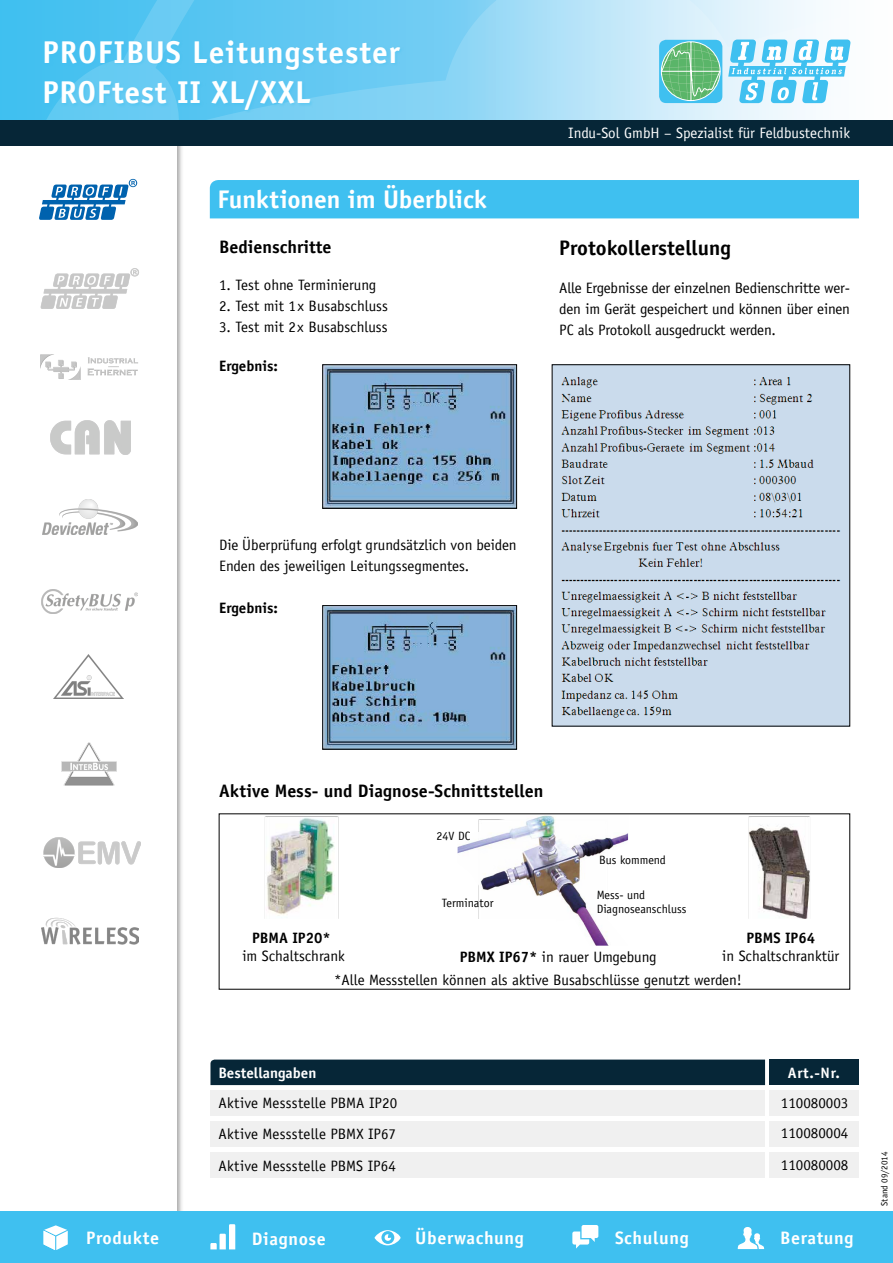
<style>
.page{position:relative;width:893px;height:1263px;background:#fff}
.page>*{position:absolute;margin:0;border:0;box-sizing:border-box;transform-origin:0 0}
.t1{font:700 31.5px/40.5px "Officina Sans";letter-spacing:.03em;color:#fff}
.t2{font:700 25.5px "Officina Sans";letter-spacing:-.005em;color:#fff}
.t3{font:700 21px "Officina Sans";color:#000}
.t4{font:700 18px "Officina Sans";color:#000}
.t5{font:700 18px "Officina Sans";letter-spacing:.035em;color:#fff}
.t6{font:15px/21px "Officina Sans";color:#000}
.t7{font:15px "Officina Sans";color:#fff}
.t8{font:700 15px "Officina Sans";color:#000}
.t9{font:700 15px "Officina Sans";color:#fff}
.t10{font:12px/14.4px "Officina Sans";color:#000}
.t11{font:9px "Officina Sans";color:#000}
.s1{font-weight:700}
</style>
<div class="page">
<div style="left:0;top:136px;width:184px;height:1095px;background:#000;opacity:.35"></div>
<div style="left:0;top:140px;width:177px;height:1087px;background:#fff"></div>
<div style="left:0;top:1211px;width:893px;height:52px;background:#3fc0f0"></div>
<svg style="left:0;top:0;width:822px;height:120px;background:#91d7f5"></svg>
<div style="left:659px;top:40px;width:63px;height:63px;background:#3fc0f0;border-radius:7px"></div>
<svg style="left:728px;top:37px;width:123px;height:66px"></svg>
<svg style="left:661px;top:41px;width:59px;height:60px"></svg>
<div style="left:0;top:120px;width:893px;height:26px;background:#062637"></div>
<img style="left:54px;top:654px;width:70px;height:45px">
<img style="left:43px;top:500px;width:95px;height:34px">
<img style="left:40px;top:268px;width:99px;height:41px">
<img style="left:41px;top:589px;width:97px;height:24px">
<img style="left:50px;top:421px;width:81px;height:33px">
<img style="left:41px;top:355px;width:97px;height:25px">
<img style="left:44px;top:837px;width:96px;height:31px">
<img style="left:41px;top:917px;width:97px;height:28px">
<img style="left:61px;top:742px;width:55px;height:44px">
<svg style="left:210px;top:1224px;width:25px;height:25px"></svg>
<svg style="left:375px;top:1230px;width:26px;height:15px"></svg>
<svg style="left:381px;top:1231px;width:13px;height:13px"></svg>
<svg style="left:572px;top:1225px;width:27px;height:23px"></svg>
<svg style="left:737px;top:1227px;width:27px;height:23px"></svg>
<svg style="left:44px;top:1225px;width:24px;height:25px"></svg>
<div style="left:45px;top:40px;width:359px;height:73px;background:#3fc0f0;opacity:.35"></div>
<svg style="left:39px;top:179px;width:98px;height:41px"></svg>
<img style="left:554px;top:366px;width:294px;height:358px">
<img style="left:324px;top:366px;width:191px;height:140px">
<div style="left:322px;top:364px;width:195px;height:144px;border:1px solid #000"></div>
<img style="left:324px;top:607px;width:191px;height:140px">
<div style="left:322px;top:605px;width:195px;height:144px;border:1px solid #000"></div>
<img style="left:264px;top:816px;width:546px;height:103px">
<img style="left:458px;top:816px;width:170px;height:130px">
<div style="left:210px;top:180px;width:649px;height:38px;background:#3fc0f0"></div>
<div style="left:210px;top:1059px;width:555px;height:26px;background:#062637"></div>
<div style="left:770px;top:1059px;width:89px;height:26px;background:#062637"></div>
<div style="left:210px;top:1090px;width:555px;height:26px;background:#f0f0f0"></div>
<div style="left:210px;top:1152px;width:555px;height:26px;background:#f0f0f0"></div>
<div style="left:210px;top:1121px;width:555px;height:26px;background:#f0f0f0"></div>
<div style="left:770px;top:1090px;width:89px;height:26px;background:#f0f0f0"></div>
<div style="left:770px;top:1152px;width:89px;height:26px;background:#f0f0f0"></div>
<div style="left:770px;top:1121px;width:89px;height:26px;background:#f0f0f0"></div>
<h1 class="t1" style="left:43px;top:31px;width:359px">PROFIBUS Leitungstester<br>PROFtest II XL/XXL</h1>
<h2 class="t2" style="left:217px;top:183px;width:271px">Funktionen im Überblick</h2>
<p class="t4" style="left:219px;top:235px;width:114px">Bedienschritte</p>
<p class="t6" style="left:219px;top:275px;width:159px">1. Test ohne Terminierung</p>
<p class="t6" style="left:219px;top:296px;width:170px">2. Test mit 1x Busabschluss</p>
<p class="t6" style="left:219px;top:317px;width:170px">3. Test mit 2x Busabschluss</p>
<p class="t8" style="left:219px;top:357px;width:60px">Ergebnis:</p>
<p class="t7" style="left:568px;top:124px;width:283px">Indu-Sol GmbH – Spezialist für Feldbustechnik</p>
<h3 class="t3" style="left:559px;top:235px;width:173px">Protokollerstellung</h3>
<p class="t6" style="left:559px;top:277px;width:292px;text-align:justify">Alle Ergebnisse der einzelnen Bedienschritte wer&shy;den im Gerät gespeichert und können über einen PC als Protokoll ausgedruckt werden.</p>
<p class="t6" style="left:219px;top:534px;width:299px">Die Überprüfung erfolgt grundsätzlich von beiden<br>Enden des jeweiligen Leitungssegmentes.</p>
<p class="t8" style="left:219px;top:598px;width:60px">Ergebnis:</p>
<p class="t4" style="left:219px;top:779px;width:326px">Aktive Mess- und Diagnose-Schnittstellen</p>
<p class="t10" style="left:437px;top:829px;width:35px">24V DC</p>
<p class="t10" style="left:442px;top:895px;width:53px">Terminator</p>
<p class="t10" style="left:599px;top:852px;width:68px">Bus kommend</p>
<p class="t10" style="left:597px;top:888px;width:91px">Mess- und<br>Diagnoseanschluss</p>
<p class="t8" style="left:746px;top:929px;width:70px">PBMS IP64</p>
<p class="t6" style="left:334px;top:944px;width:507px;line-height:24.2px;text-indent:388px">in Schaltschranktür *Alle Messstellen können als aktive Busabschlüsse genutzt werden!</p>
<p class="t8" style="left:252px;top:929px;width:80px">PBMA IP20*</p>
<p class="t6" style="left:242px;top:946px;width:104px">im Schaltschrank</p>
<p class="t6" style="left:460px;top:947px;width:198px"><span class="s1">PBMX IP67*</span> in rauer Umgebung</p>
<p class="t9" style="left:218px;top:1064px;width:100px">Bestellangaben</p>
<p class="t9" style="left:788px;top:1064px;width:53px">Art.-Nr.</p>
<p class="t6" style="left:219px;top:1093px;width:180px">Aktive Messstelle PBMA IP20</p>
<p class="t6" style="left:781px;top:1092px;width:69px">110080003</p>
<p class="t6" style="left:219px;top:1124px;width:179px">Aktive Messstelle PBMX IP67</p>
<p class="t6" style="left:781px;top:1122px;width:69px">110080004</p>
<p class="t6" style="left:219px;top:1155px;width:179px">Aktive Messstelle PBMS IP64</p>
<p class="t6" style="left:781px;top:1154px;width:69px">110080008</p>
<p class="t5" style="left:86px;top:1226px;width:75px">Produkte</p>
<p class="t5" style="left:252px;top:1227px;width:76px">Diagnose</p>
<p class="t5" style="left:415px;top:1226px;width:110px">Überwachung</p>
<p class="t5" style="left:615px;top:1226px;width:75px">Schulung</p>
<p class="t5" style="left:780px;top:1227px;width:75px">Beratung</p>
<p class="t11" style="left:879px;top:1206px;width:56px;rotate:-90deg">Stand 09/2014</p>
</div>
